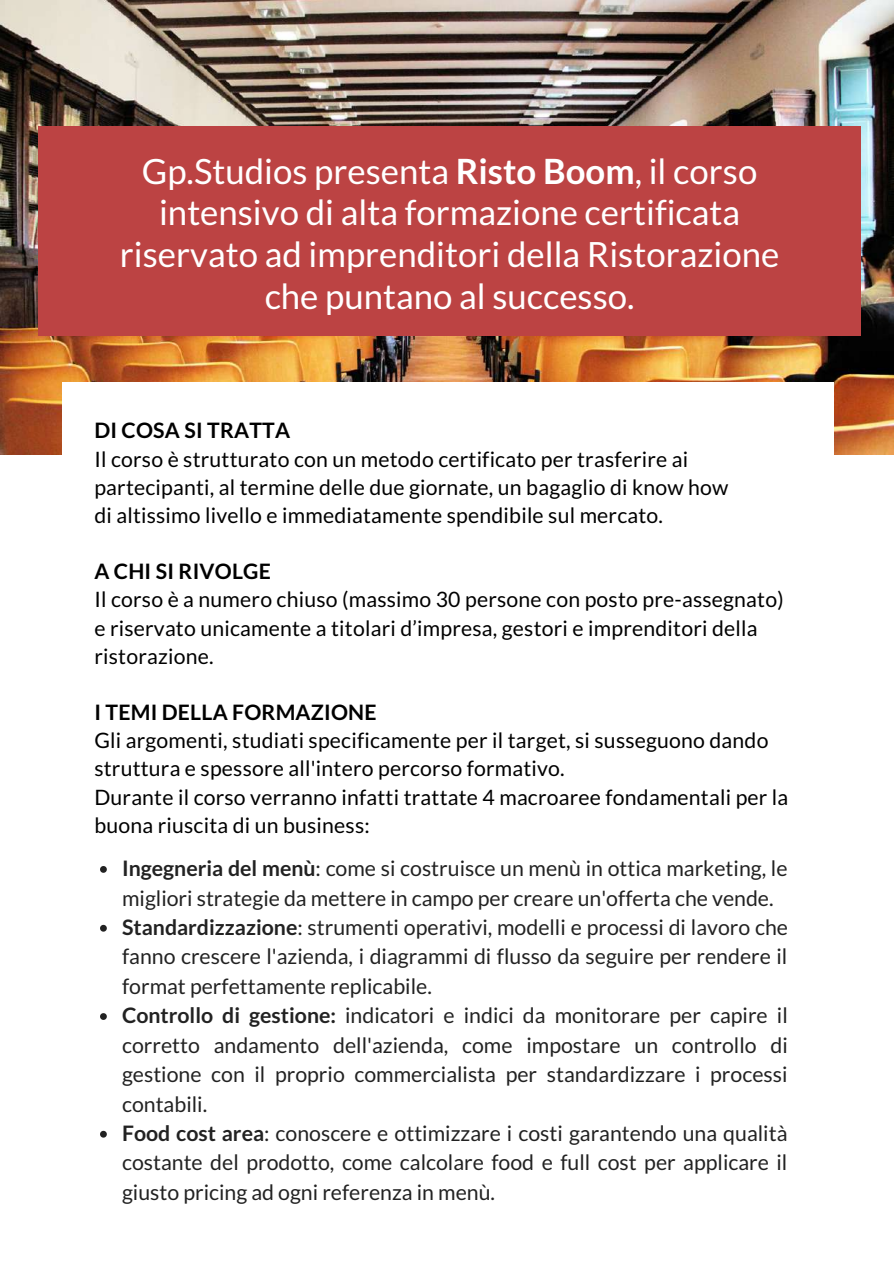
<style>
.page{position:relative;width:894px;height:1264px;background:#fff}
.page>*{position:absolute;margin:0;border:0;box-sizing:border-box;transform-origin:0 0}
.t1{font:34.8px/41.7px "Lato";color:#fff;text-align:center}
.t2{font:21.3px/29.4px "Lato";color:#222}
.t3{font:21.15px/28.2px "Lato";letter-spacing:.01em;color:#000}
.t4{font:700 21.15px "Lato";letter-spacing:.01em;color:#000}
.s1{font-weight:700}
</style>
<div class="page">
<img style="left:0;top:0;width:893px;height:454px">
<div style="left:62px;top:382px;width:772px;height:772px;background:#fff"></div>
<svg style="left:100px;top:866px;width:7px;height:6px"></svg>
<svg style="left:100px;top:924px;width:7px;height:7px"></svg>
<svg style="left:100px;top:1013px;width:7px;height:6px"></svg>
<svg style="left:100px;top:1130px;width:7px;height:7px"></svg>
<div style="left:809px;top:126px;width:51px;height:210px;background:#bc4343"></div>
<div style="left:89px;top:126px;width:720px;height:210px;background:#bc4343"></div>
<div style="left:38px;top:126px;width:51px;height:210px;background:#bc4343"></div>
<h1 class="t1" style="left:120px;top:149px;width:660px">Gp.Studios presenta <span class="s1">Risto Boom</span>, il corso intensivo di alta formazione certificata riservato ad imprenditori della Ristorazione che puntano al successo.</h1>
<p class="t4" style="left:94px;top:417px;width:197px">DI COSA SI TRATTA</p>
<p class="t3" style="left:94px;top:444px;width:635px">Il corso è strutturato con un metodo certificato per trasferire ai partecipanti, al termine delle due giornate, un bagaglio di know how di altissimo livello e immediatamente spendibile sul mercato.</p>
<p class="t4" style="left:94px;top:558px;width:178px">A CHI SI RIVOLGE</p>
<p class="t3" style="left:94px;top:585px;width:690px">Il corso è a numero chiuso (massimo 30 persone con posto pre-assegnato) e riservato unicamente a titolari d’impresa, gestori e imprenditori della ristorazione.</p>
<p class="t4" style="left:94px;top:699px;width:284px">I TEMI DELLA FORMAZIONE</p>
<p class="t3" style="left:94px;top:726px;width:695px">Gli argomenti, studiati specificamente per il target, si susseguono dando struttura e spessore all'intero percorso formativo.<br>Durante il corso verranno infatti trattate 4 macroaree fondamentali per la buona riuscita di un business:</p>
<p class="t2" style="left:122px;top:853px;width:667px"><span class="s1">Ingegneria del menù</span>: come si costruisce un menù in ottica marketing, le migliori strategie da mettere in campo per creare un'offerta che vende.<br><span class="s1">Standardizzazione</span>: strumenti operativi, modelli e processi di lavoro che fanno crescere l'azienda, i diagrammi di flusso da seguire per rendere il format perfettamente replicabile.<br><span class="s1">Controllo di gestione:</span> indicatori e indici da monitorare per capire il corretto andamento dell'azienda, come impostare un controllo di gestione con il proprio commercialista per standardizzare i processi contabili.<br><span class="s1">Food cost area</span>: conoscere e ottimizzare i costi garantendo una qualità costante del prodotto, come calcolare food e full cost per applicare il giusto pricing ad ogni referenza in menù.</p>
</div>
